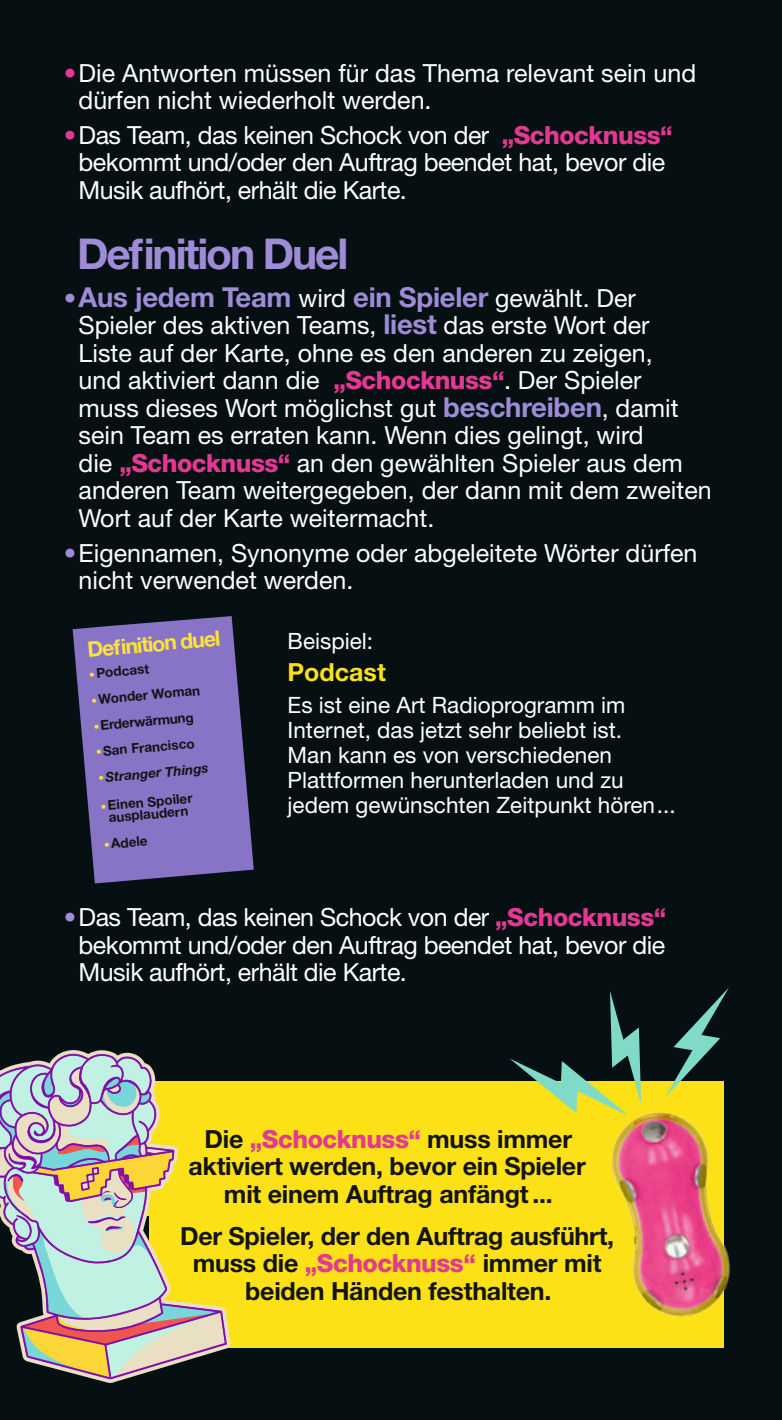
<style>
.page{position:relative;width:782px;height:1420px;background:#fff}
.page>*{position:absolute;margin:0;border:0;box-sizing:border-box;transform-origin:0 0}
.t1{font:700 42.5px "Helvetica Neue LT Std";letter-spacing:-.05em;color:#9e8cd6}
.t2{font:700 27.5px "Helvetica Neue LT Std";letter-spacing:-.01em;color:#9e8cd6}
.t3{font:25px/27.5px "Helvetica Neue LT Std";color:#fff}
.t4{font:700 25px/27.5px "Helvetica Neue LT Std";letter-spacing:-.01em;color:#131413;text-align:center}
.t5{font:25px/27.5px "Helvetica Neue LT Std";letter-spacing:-.02em;color:#fff}
.t6{font:700 25px "Helvetica Neue LT Std";color:#fbe116}
.t7{font:22.5px/25px "Helvetica Neue LT Std";color:#fff}
.t8{font:700 21.5px "Helvetica Neue LT Std";color:#fbe338}
.t9{font:700 13.5px/12.5px "Helvetica Neue LT Std";color:#131413;text-align:center}
.t10{font:italic 700 13.5px "Helvetica Neue LT Std";color:#131413}
.s1{color:#e43892}
.s2{font-weight:800;color:#e43892}
.s3{font-weight:400;font-size:25px}
.s4{font-weight:400;font-size:25px;color:#fff}
.s5{font-weight:700;font-size:27.5px;color:#9e8cd6}
.s6{color:#9e8cd6}
.s7{font-size:11.25px;color:#fbe338}
.s8{font-style:normal;font-size:11.25px;color:#fbe338}
</style>
<div class="page">
<div style="left:0;top:0;width:782px;height:1419px;background:#061013"></div>
<div style="left:149px;top:1081px;width:574px;height:266px;background:#fbe116"></div>
<svg style="left:0;top:1052px;width:225px;height:325px"></svg>
<img style="left:565px;top:1097px;width:166px;height:251px">
<svg style="left:73px;top:616px;width:181px;height:267px;fill:#8874c7"></svg>
<svg style="left:665px;top:988px;width:63px;height:109px"></svg>
<svg style="left:510px;top:991px;width:131px;height:124px"></svg>
<p class="t3" style="left:79px;top:59px;width:619px;text-indent:-15px"><span class="s1">•</span>Die Antworten müssen für das Thema relevant sein und dürfen nicht wiederholt werden.</p>
<p class="t5" style="left:79px;top:121px;width:595px;text-indent:-15px"><span class="s1">•</span>Das Team, das keinen Schock von der <span class="s2">„Schocknuss“ </span>bekommt und/oder den Auftrag beendet hat, bevor die<br>Musik aufhört, erhält die Karte.</p>
<h1 class="t1" style="left:77px;top:227px;width:273px">Definition Duel</h1>
<p class="t2" style="left:64px;top:280px;width:573px"><span class="s3">•</span>Aus jedem Team <span class="s4">wird</span> ein Spieler <span class="s4">gewählt. Der</span></p>
<p class="t3" style="left:79px;top:311px;width:634px">Spieler des aktiven Teams, <span class="s5">liest</span> das erste Wort der<br>Liste auf der Karte, ohne es den anderen zu zeigen,<br>und aktiviert dann die <span class="s2">„Schocknuss“</span>. Der Spieler<br>muss dieses Wort möglichst gut <span class="s5">beschreiben</span>, damit sein Team es erraten kann. Wenn dies gelingt, wird<br>die <span class="s2">„Schocknuss“</span> an den gewählten Spieler aus dem anderen Team weitergegeben, der dann mit dem zweiten Wort auf der Karte weitermacht.</p>
<p class="t3" style="left:79px;top:538px;width:620px;text-indent:-15px"><span class="s6">•</span>Eigennamen, Synonyme oder abgeleitete Wörter dürfen nicht verwendet werden.</p>
<p class="t8" style="left:86px;top:636px;width:135px;rotate:-5deg">Defi nition duel</p>
<p class="t9" style="left:89px;top:667px;width:62px;rotate:-5deg"><span class="s7">•</span>Podcast</p>
<p class="t9" style="left:91px;top:693px;width:111px;rotate:-5deg"><span class="s7">•</span>Wonder Woman</p>
<p class="t9" style="left:93px;top:719px;width:102px;rotate:-5deg"><span class="s7">•</span>Erderwärmung</p>
<p class="t9" style="left:95px;top:745px;width:100px;rotate:-5deg"><span class="s7">•</span>San Francisco</p>
<p class="t10" style="left:98px;top:769px;width:112px;rotate:-5deg"><span class="s8">•</span>Stranger Things</p>
<p class="t9" style="left:100px;top:799px;width:94px;rotate:-5deg"><span class="s7">•</span>Einen Spoiler ausplaudern</p>
<p class="t9" style="left:104px;top:837px;width:45px;rotate:-5deg"><span class="s7">•</span>Adele</p>
<p class="t7" style="left:287px;top:628px;width:87px">Beispiel:</p>
<p class="t6" style="left:287px;top:656px;width:100px">Podcast</p>
<p class="t7" style="left:287px;top:692px;width:389px">Es ist eine Art Radioprogramm im Internet, das jetzt sehr beliebt ist.<br>Man kann es von verschiedenen Plattformen herunterladen und zu jedem gewünschten Zeitpunkt hören...</p>
<p class="t3" style="left:79px;top:903px;width:589px;text-align:justify;text-indent:-15px"><span class="s6">•</span>Das Team, das keinen Schock von der <span class="s2">„Schocknuss“ </span>bekommt und/oder den Auftrag beendet hat, bevor die Musik aufhört, erhält die Karte.</p>
<p class="t4" style="left:188px;top:1124px;width:399px">Die <span class="s2">„Schocknuss“</span> muss immer aktiviert werden, bevor ein Spieler mit einem Auftrag anfängt ...</p>
<p class="t4" style="left:180px;top:1220px;width:435px">Der Spieler, der den Auftrag ausführt, muss die <span class="s2">„Schocknuss“</span> immer mit beiden Händen festhalten.</p>
</div>
